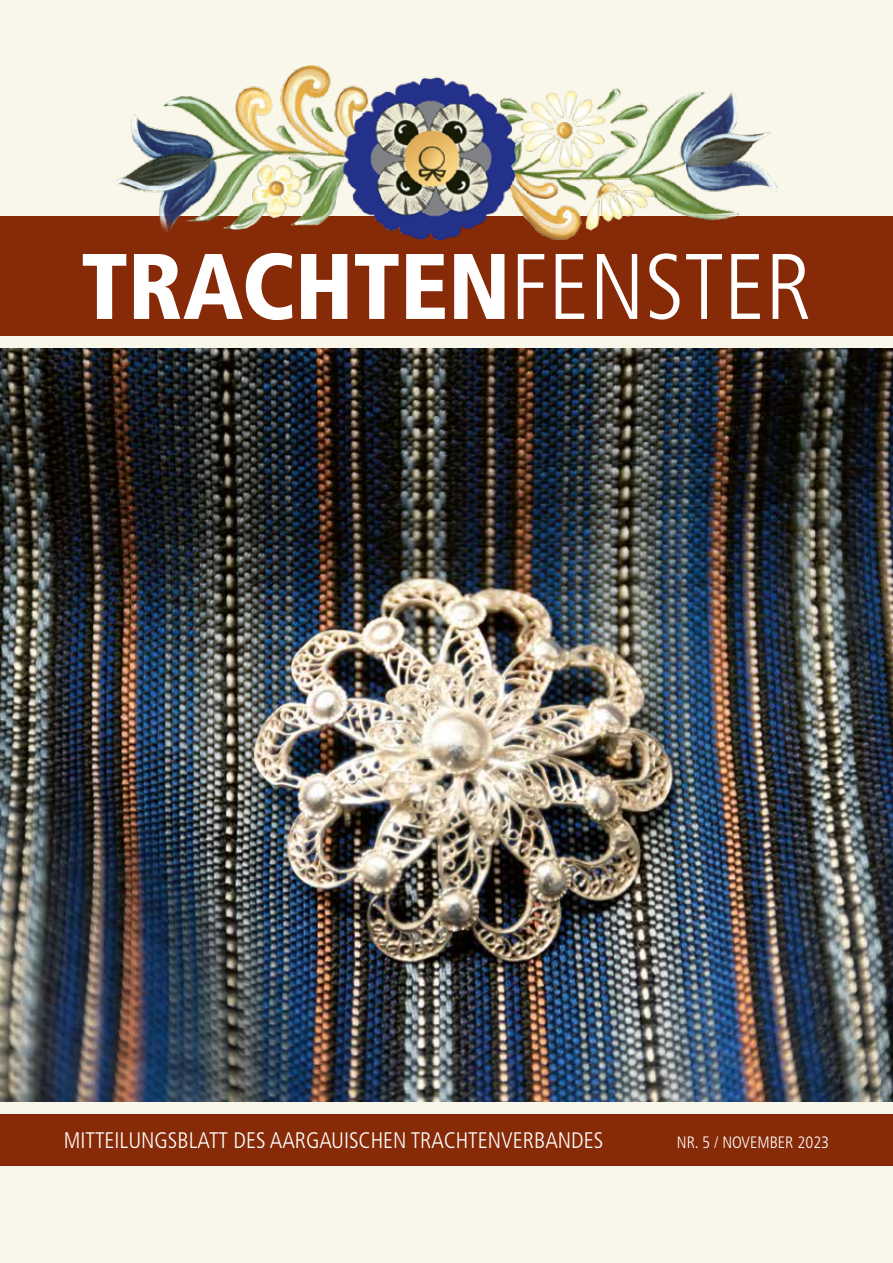
<style>
.page{position:relative;width:893px;height:1263px;background:#f8f7e9}
.page>*{position:absolute;margin:0;border:0;box-sizing:border-box;transform-origin:0 0}
.t1{font:900 condensed 93px "Frutiger LT Pro";color:#fff}
.t2{font:300 condensed 22.5px "Frutiger LT Pro";color:#fff}
.t3{font:300 condensed 16.5px "Frutiger LT Pro";color:#fff}
.s1{font-weight:300}
</style>
<div class="page">
<div style="left:0;top:217px;width:893px;height:119px;background:#872a07"></div>
<img style="left:116px;top:65px;width:661px;height:174px">
<div style="left:0;top:1114px;width:893px;height:51px;background:#872a07"></div>
<img style="left:0;top:349px;width:893px;height:752px">
<h1 class="t1" style="left:81px;top:231px;width:732px">TRACHTEN<span class="s1">FENSTER</span></h1>
<p class="t2" style="left:64px;top:1127px;width:541px">MITTEILUNGSBLATT DES AARGAUISCHEN TRACHTENVERBANDES</p>
<p class="t3" style="left:677px;top:1133px;width:154px">NR. 5 / NOVEMBER 2023</p>
</div>
